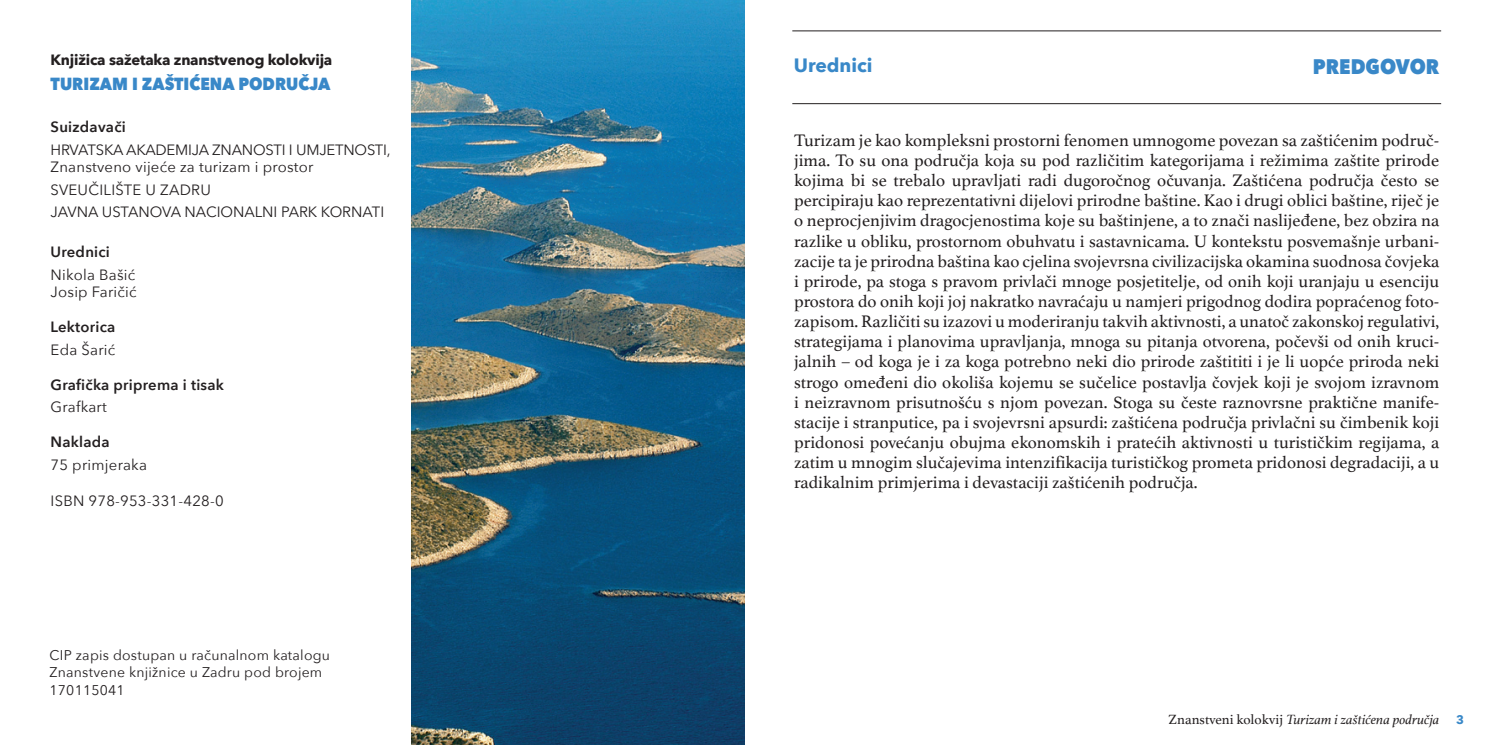
<style>
.page{position:relative;width:1489px;height:745px;background:#fff}
.page>*{position:absolute;margin:0;border:0;box-sizing:border-box;transform-origin:0 0}
.Naslovi{font:800 21px "Avenir Next";color:#3988c8;scale:.9 1}
.Athelas_osnovni{font:700 19.25px "Avenir Next";color:#3988c8}
.Athelas_osnovni-2{font:17.5px/20.1px "Athelas";color:#231f20;text-align:justify}
.Naslovi-2{font:800 17.5px "Avenir Next";color:#3988c8;scale:.9 1}
.faks{font:14.88px "Avenir Next";letter-spacing:.015em;color:#231f20}
.faks-2{font:14.88px/17.5px "Avenir Next";letter-spacing:-.015em;color:#231f20}
.faks-3{font:600 14.88px "Avenir Next";letter-spacing:.015em;color:#231f20}
.faks-4{font:700 14.88px "Avenir Next";letter-spacing:-.015em;color:#231f20}
.faks-5{font:14.88px "Avenir Next";letter-spacing:-.005em;color:#231f20}
.faks-6{font:14px/17.5px "Avenir Next";letter-spacing:.015em;color:#231f20}
.Athelas_osnovni-3{font:italic 14px "Athelas";color:#231f20}
.faks-7{font:700 12.25px "Avenir Next";color:#3988c8}
.s1{font-style:normal}
</style>
<div class="page">
<img style="left:412px;top:0;width:332px;height:744px">
<hr style="left:792px;top:31px;width:648px;height:1px;background:#231f20">
<hr style="left:792px;top:103px;width:648px;height:1px;background:#231f20">
<p class="faks-4" style="left:51px;top:46px;width:283px">Knjižica sažetaka znanstvenog kolokvija</p>
<p class="Naslovi-2" style="left:51px;top:73px;width:312px">TURIZAM I ZAŠTIĆENA PODRUČJA</p>
<p class="faks-3" style="left:51px;top:114px;width:77px">Suizdavači</p>
<p class="faks-2" style="left:51px;top:140px;width:341px">HRVATSKA AKADEMIJA ZNANOSTI I UMJETNOSTI,<br>Znanstveno vijeće za turizam i prostor</p>
<p class="faks" style="left:51px;top:177px;width:162px">SVEUČILIŠTE U ZADRU</p>
<p class="faks-5" style="left:51px;top:199px;width:335px">JAVNA USTANOVA NACIONALNI PARK KORNATI</p>
<p class="faks-3" style="left:51px;top:239px;width:61px">Urednici</p>
<p class="faks" style="left:51px;top:261px;width:86px">Nikola Bašić</p>
<p class="faks" style="left:51px;top:279px;width:88px">Josip Faričić</p>
<p class="faks-3" style="left:51px;top:314px;width:66px">Lektorica</p>
<p class="faks" style="left:51px;top:336px;width:66px">Eda Šarić</p>
<p class="faks-3" style="left:51px;top:371px;width:175px">Grafička priprema i tisak</p>
<p class="faks" style="left:51px;top:394px;width:58px">Grafkart</p>
<p class="faks-3" style="left:51px;top:429px;width:61px">Naklada</p>
<p class="faks" style="left:51px;top:451px;width:98px">75 primjeraka</p>
<p class="faks" style="left:51px;top:488px;width:174px">ISBN 978-953-331-428-0</p>
<p class="faks-6" style="left:50px;top:645px;width:282px">CIP zapis dostupan u računalnom katalogu<br>Znanstvene knjižnice u Zadru pod brojem<br>170115041</p>
<p class="Athelas_osnovni" style="left:794px;top:49px;width:80px">Urednici</p>
<p class="Naslovi" style="left:1312px;top:54px;width:142px">PREDGOVOR</p>
<p class="Athelas_osnovni-2" style="left:794px;top:129px;width:646px">Turizam je kao kompleksni prostorni fenomen umnogome povezan sa zaštićenim područ&shy;jima. To su ona područja koja su pod različitim kategorijama i režimima zaštite prirode kojima bi se trebalo upravljati radi dugoročnog očuvanja. Zaštićena područja često se percipiraju kao reprezentativni dijelovi prirodne baštine. Kao i drugi oblici baštine, riječ je o neprocjenjivim dragocjenostima koje su baštinjene, a to znači naslijeđene, bez obzira na razlike u obliku, prostornom obuhvatu i sastavnicama. U kontekstu posvemašnje urbani&shy;zacije ta je prirodna baština kao cjelina svojevrsna civilizacijska okamina suodnosa čovjeka i prirode, pa stoga s pravom privlači mnoge posjetitelje, od onih koji uranjaju u esenciju prostora do onih koji joj nakratko navraćaju u namjeri prigodnog dodira popraćenog foto&shy;zapisom. Različiti su izazovi u moderiranju takvih aktivnosti, a unatoč zakonskoj regulativi, strategijama i planovima upravljanja, mnoga su pitanja otvorena, počevši od onih kruci&shy;jalnih – od koga je i za koga potrebno neki dio prirode zaštititi i je li uopće priroda neki strogo omeđeni dio okoliša kojemu se sučelice postavlja čovjek koji je svojom izravnom i neizravnom prisutnošću s njom povezan. Stoga su česte raznovrsne praktične manife&shy;stacije i stranputice, pa i svojevrsni apsurdi: zaštićena područja privlačni su čimbenik koji pridonosi povećanju obujma ekonomskih i pratećih aktivnosti u turističkim regijama, a zatim u mnogim slučajevima intenzifikacija turističkog prometa pridonosi degradaciji, a u radikalnim primjerima i devastaciji zaštićenih područja.</p>
<p class="Athelas_osnovni-3" style="left:1168px;top:708px;width:272px"><span class="s1">Znanstveni kolokvij</span> Turizam i zaštićena područja</p>
<p class="faks-7" style="left:1455px;top:709px;width:9px">3</p>
</div>
